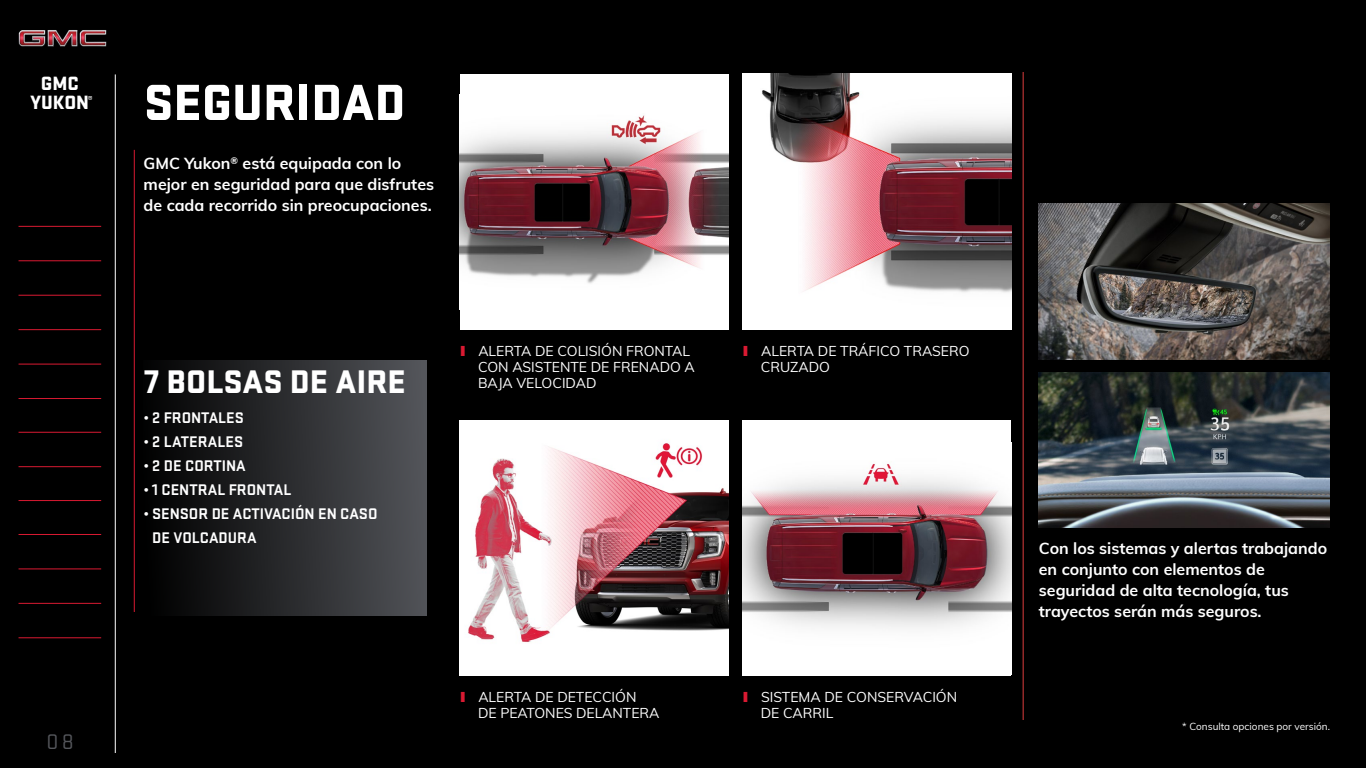
<style>
.page{position:relative;width:1366px;height:768px;background:#000}
.page>*{position:absolute;margin:0;border:0;box-sizing:border-box;transform-origin:0 0}
.t1{font:900 52.8px "Stratum GMC";color:#fff}
.t2{font:900 34px "Stratum GMC";color:#fff}
.t3{font:22px "Stratum GMC";color:#54565b}
.t4{font:900 20px/19px "Stratum GMC";color:#fff;text-align:center}
.t5{font:700 16px/21px "Muli";color:#fff}
.t6{font:700 16px/24px "Stratum GMC";color:#fff}
.t7{font:14px/16px "Muli";color:#fff}
.t8{font:10px "Muli";color:#fff}
.t9{font:900 9px "Stratum GMC";color:#fff}
.s1{font-weight:900;color:#da1a32}
</style>
<div class="page">
<img style="left:18px;top:30px;width:89px;height:17px">
<hr style="left:19px;top:261px;width:82px;height:1px;background:#da1a32">
<hr style="left:19px;top:226px;width:82px;height:1px;background:#da1a32">
<hr style="left:19px;top:295px;width:82px;height:1px;background:#da1a32">
<hr style="left:19px;top:329px;width:82px;height:1px;background:#da1a32">
<hr style="left:19px;top:364px;width:82px;height:1px;background:#da1a32">
<hr style="left:19px;top:398px;width:82px;height:1px;background:#da1a32">
<hr style="left:19px;top:432px;width:82px;height:1px;background:#da1a32">
<hr style="left:19px;top:466px;width:82px;height:1px;background:#da1a32">
<hr style="left:19px;top:500px;width:82px;height:1px;background:#da1a32">
<hr style="left:19px;top:534px;width:82px;height:1px;background:#da1a32">
<hr style="left:19px;top:569px;width:82px;height:1px;background:#da1a32">
<hr style="left:19px;top:603px;width:82px;height:1px;background:#da1a32">
<hr style="left:19px;top:638px;width:82px;height:1px;background:#da1a32">
<hr style="left:115px;top:74px;width:1px;height:679px;background:#fff">
<hr style="left:134px;top:150px;width:1px;height:462px;background:#da1a32">
<div style="left:144px;top:360px;width:283px;height:255px;background:linear-gradient(to right,#000101,#53555a)"></div>
<div style="left:460px;top:74px;width:268px;height:256px;background:#fff"></div>
<img style="left:460px;top:115px;width:268px;height:169px">
<img style="left:743px;top:74px;width:268px;height:256px">
<div style="left:743px;top:420px;width:268px;height:256px;background:#fff"></div>
<img style="left:743px;top:463px;width:268px;height:165px">
<img style="left:460px;top:420px;width:268px;height:256px">
<hr style="left:1023px;top:72px;width:1px;height:648px;background:#dd3d3e">
<img style="left:1039px;top:204px;width:290px;height:156px">
<img style="left:1039px;top:372px;width:291px;height:156px">
<p class="t4" style="left:31px;top:72px;width:60px">GMC<br>YUKON</p>
<p class="t9" style="left:88px;top:92px;width:6px">®</p>
<h1 class="t1" style="left:144px;top:64px;width:263px">SEGURIDAD</h1>
<p class="t5" style="left:144px;top:152px;width:292px">GMC Yukon<sup>®</sup> está equipada con lo mejor en seguridad para que disfrutes de cada recorrido sin preocupaciones.</p>
<h2 class="t2" style="left:144px;top:357px;width:263px">7 BOLSAS DE AIRE</h2>
<p class="t6" style="left:144px;top:404px;width:102px">• 2 FRONTALES</p>
<p class="t6" style="left:144px;top:428px;width:101px">• 2 LATERALES</p>
<p class="t6" style="left:144px;top:452px;width:104px">• 2 DE CORTINA</p>
<p class="t6" style="left:144px;top:476px;width:149px">• 1 CENTRAL FRONTAL</p>
<p class="t6" style="left:152px;top:500px;width:227px;text-indent:-8px">• SENSOR DE ACTIVACIÓN EN CASO<br>DE VOLCADURA</p>
<p class="t7" style="left:478px;top:342px;width:218px;text-indent:-18px"><span class="s1">I</span> ALERTA DE COLISIÓN FRONTAL<br>CON ASISTENTE DE FRENADO A<br>BAJA VELOCIDAD</p>
<p class="t7" style="left:761px;top:342px;width:210px;text-indent:-18px"><span class="s1">I</span> ALERTA DE TRÁFICO TRASERO<br>CRUZADO</p>
<h3 class="t3" style="left:47px;top:727px;width:29px">08</h3>
<p class="t7" style="left:478px;top:688px;width:183px;text-indent:-18px"><span class="s1">I</span> ALERTA DE DETECCIÓN<br>DE PEATONES DELANTERA</p>
<p class="t7" style="left:761px;top:688px;width:198px;text-indent:-18px"><span class="s1">I</span> SISTEMA DE CONSERVACIÓN<br>DE CARRIL</p>
<p class="t5" style="left:1039px;top:537px;width:290px">Con los sistemas y alertas trabajando en conjunto con elementos de seguridad de alta tecnología, tus trayectos serán más seguros.</p>
<p class="t8" style="left:1182px;top:719px;width:149px">* Consulta opciones por versión.</p>
</div>
